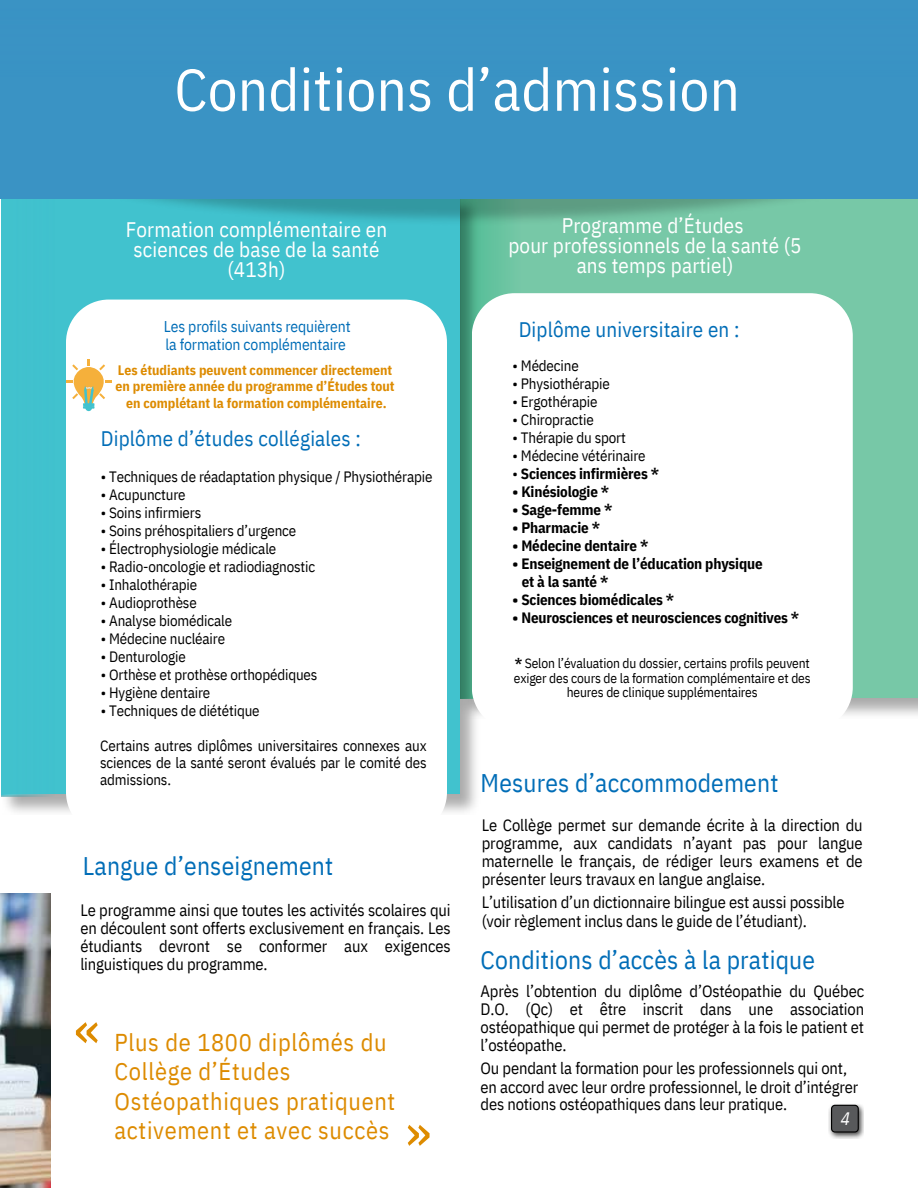
<style>
.page{position:relative;width:918px;height:1188px;background:#fff}
.page>*{position:absolute;margin:0;border:0;box-sizing:border-box;transform-origin:0 0}
.t1{font:58.8px "IBM Plex Sans Cond";letter-spacing:.005em;color:#fff}
.t2{font:56.25px "IBM Plex Sans Cond";color:#dd8b00}
.t3{font:25.5px "IBM Plex Sans Cond";letter-spacing:.005em;color:#006db7}
.t4{font:24.3px/29.4px "IBM Plex Sans Cond";letter-spacing:.025em;color:#dd8b00}
.t5{font:21px/20.2px "IBM Plex Sans Cond";letter-spacing:.005em;color:#fff;text-align:center}
.t6{font:21px "IBM Plex Sans Cond";letter-spacing:.01em;color:#006db7}
.t7{font:italic 18px "IBM Plex Sans Cond";color:#fff}
.t8{font:16.5px/18px "IBM Plex Sans Cond";letter-spacing:-.01em;color:#000;text-align:justify}
.t9{font:15.6px/18px "IBM Plex Sans Cond";letter-spacing:-.01em;color:#006db7}
.t10{font:15px/16.8px "IBM Plex Sans Cond";letter-spacing:-.01em;color:#000;text-align:justify}
.t11{font:700 15px/18px "IBM Plex Sans Cond";letter-spacing:-.01em;color:#000}
.t12{font:700 13.65px/16.8px "IBM Plex Sans Cond";color:#dd8b00;text-align:center}
.t13{font:13.5px/14.7px "IBM Plex Sans Cond";letter-spacing:-.01em;color:#000;text-align:center}
.s1{font-weight:400}
.s2{font-weight:700}
</style>
<div class="page">
<img style="left:0;top:893px;width:51px;height:295px">
<img style="left:828px;top:1104px;width:36px;height:34px">
<svg style="left:831px;top:1105px;width:28px;height:28px"></svg>
<div style="left:459px;top:196px;width:459px;height:501px;background:#77c8a7"></div>
<img style="left:1px;top:242px;width:479px;height:570px">
<div style="left:1px;top:196px;width:458px;height:598px;background:#41c2ce"></div>
<img style="left:0;top:198px;width:918px;height:44px">
<div style="left:0;top:0;width:918px;height:198px;background:#3a93c4"></div>
<div style="left:472px;top:293px;width:381px;height:437px;background:#fff"></div>
<div style="left:66px;top:300px;width:381px;height:512px;background:#fff"></div>
<div style="left:85px;top:404px;width:7px;height:7px;background:#41c2ce;border-radius:50%"></div>
<svg style="left:66px;top:359px;width:45px;height:50px"></svg>
<p class="t1" style="left:174px;top:51px;width:567px">Conditions d’admission</p>
<p class="t5" style="left:126px;top:219px;width:263px">Formation complémentaire en sciences de base de la santé (413h)</p>
<h3 class="t5" style="left:508px;top:215px;width:295px">Programme d’Études<br>pour professionnels de la santé (5 ans temps partiel)</h3>
<h3 class="t9" style="left:164px;top:317px;width:188px">Les profils suivants requièrent la formation complémentaire</h3>
<p class="t12" style="left:116px;top:361px;width:280px">Les étudiants peuvent commencer directement en première année du programme d’Études tout en complétant la formation complémentaire.</p>
<p class="t6" style="left:101px;top:425px;width:262px">Diplôme d’études collégiales :</p>
<h4 class="t10" style="left:101px;top:468px;width:333px">• Techniques de réadaptation physique / Physiothérapie</h4>
<h4 class="t10" style="left:101px;top:486px;width:86px">• Acupuncture</h4>
<h4 class="t10" style="left:101px;top:504px;width:102px">• Soins infirmiers</h4>
<h4 class="t10" style="left:101px;top:522px;width:197px">• Soins préhospitaliers d’urgence</h4>
<h4 class="t10" style="left:101px;top:540px;width:177px">• Électrophysiologie médicale</h4>
<h4 class="t10" style="left:101px;top:558px;width:216px">• Radio-oncologie et radiodiagnostic</h4>
<h4 class="t10" style="left:101px;top:576px;width:98px">• Inhalothérapie</h4>
<h4 class="t10" style="left:101px;top:594px;width:97px">• Audioprothèse</h4>
<h4 class="t10" style="left:101px;top:612px;width:133px">• Analyse biomédicale</h4>
<h4 class="t10" style="left:101px;top:630px;width:126px">• Médecine nucléaire</h4>
<h4 class="t10" style="left:101px;top:648px;width:87px">• Denturologie</h4>
<h4 class="t10" style="left:101px;top:666px;width:218px">• Orthèse et prothèse orthopédiques</h4>
<h4 class="t10" style="left:101px;top:684px;width:111px">• Hygiène dentaire</h4>
<h4 class="t10" style="left:101px;top:702px;width:160px">• Techniques de diététique</h4>
<h2 class="t10" style="left:100px;top:737px;width:328px">Certains autres diplômes universitaires connexes aux sciences de la santé seront évalués par le comité des admissions.</h2>
<p class="t3" style="left:83px;top:849px;width:252px">Langue d’enseignement</p>
<h4 class="t8" style="left:80px;top:901px;width:372px">Le programme ainsi que toutes les activités scolaires qui en découlent sont offerts exclusivement en français. Les étudiants devront se conformer aux exigences linguistiques du programme.</h4>
<p class="t2" style="left:74px;top:991px;width:28px">«</p>
<h2 class="t4" style="left:114px;top:1027px;width:282px">Plus de 1800 diplômés du<br>Collège d’Études<br>Ostéopathiques pratiquent activement et avec succès</h2>
<p class="t2" style="left:431px;top:1177px;width:28px;rotate:-180deg">«</p>
<h4 class="t6" style="left:519px;top:315px;width:222px">Diplôme universitaire en :</h4>
<h2 class="t10" style="left:513px;top:357px;width:68px">• Médecine</h2>
<h2 class="t10" style="left:513px;top:375px;width:99px">• Physiothérapie</h2>
<h2 class="t10" style="left:513px;top:393px;width:86px">• Ergothérapie</h2>
<h2 class="t10" style="left:513px;top:411px;width:83px">• Chiropractie</h2>
<h2 class="t10" style="left:513px;top:429px;width:115px">• Thérapie du sport</h2>
<h2 class="t10" style="left:513px;top:447px;width:134px">• Médecine vétérinaire</h2>
<h2 class="t11" style="left:513px;top:465px;width:148px"><span class="s1">•</span> Sciences infirmières *</h2>
<h2 class="t11" style="left:513px;top:483px;width:98px">• Kinésiologie *</h2>
<h2 class="t11" style="left:513px;top:501px;width:101px">• Sage-femme *</h2>
<h2 class="t11" style="left:513px;top:519px;width:89px">• Pharmacie *</h2>
<h2 class="t11" style="left:513px;top:537px;width:137px">• Médecine dentaire *</h2>
<h2 class="t11" style="left:522px;top:555px;width:243px;text-indent:-9px">• Enseignement de l’éducation physique et à la santé *</h2>
<h2 class="t11" style="left:513px;top:591px;width:163px">• Sciences biomédicales *</h2>
<h4 class="t11" style="left:513px;top:609px;width:288px">• Neurosciences et neurosciences cognitives *</h4>
<h4 class="t13" style="left:514px;top:656px;width:298px"><span class="s2">*</span> Selon l’évaluation du dossier, certains profils peuvent exiger des cours de la formation complémentaire et des heures de clinique supplémentaires</h4>
<p class="t3" style="left:481px;top:765px;width:299px">Mesures d’accommodement</p>
<h4 class="t8" style="left:482px;top:815px;width:383px">Le Collège permet sur demande écrite à la direction du programme, aux candidats n’ayant pas pour langue maternelle le français, de rédiger leurs examens et de présenter leurs travaux en langue anglaise.</h4>
<h4 class="t8" style="left:482px;top:892px;width:364px;line-height:19.2px">L’utilisation d’un dictionnaire bilingue est aussi possible (voir règlement inclus dans le guide de l’étudiant).</h4>
<h5 class="t3" style="left:481px;top:943px;width:336px">Conditions d’accès à la pratique</h5>
<h2 class="t8" style="left:481px;top:981px;width:385px">Après l’obtention du diplôme d’Ostéopathie du Québec D.O. (Qc) et être inscrit dans une association ostéopathique qui permet de protéger à la fois le patient et l’ostéopathe.</h2>
<h2 class="t8" style="left:481px;top:1058px;width:379px;line-height:19.2px">Ou pendant la formation pour les professionnels qui ont, en accord avec leur ordre professionnel, le droit d’intégrer</h2>
<p class="t8" style="left:481px;top:1095px;width:308px">des notions ostéopathiques dans leur pratique.</p>
<p class="t7" style="left:840px;top:1107px;width:11px">4</p>
</div>
